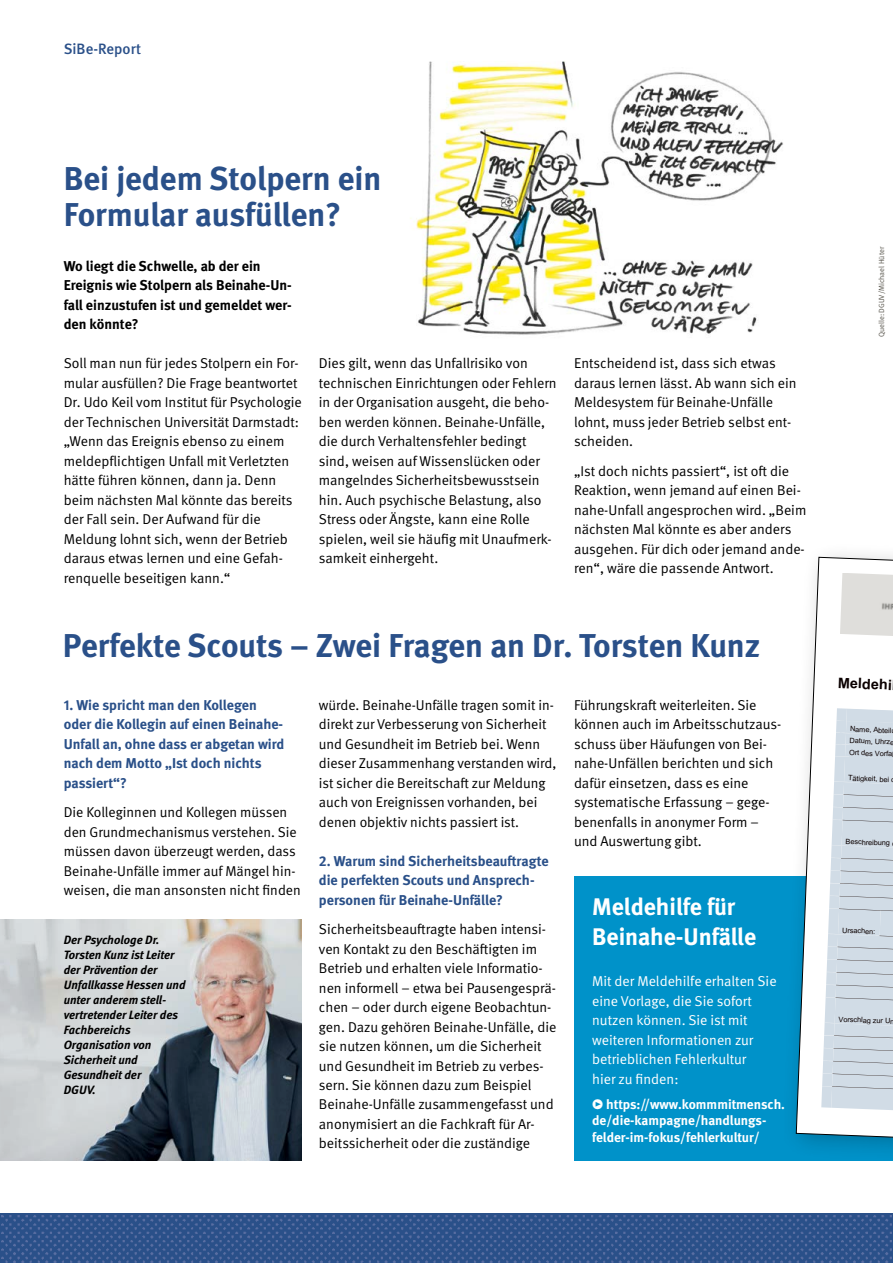
<style>
.page{position:relative;width:893px;height:1263px;background:#fff}
.page>*{position:absolute;margin:0;border:0;box-sizing:border-box;transform-origin:0 0}
.DGUV_Titel{font:700 33px/36px "DGUV Meta";color:#2a5089}
.DGUV_Titel-2{font:700 24px/30px "DGUV Meta";color:#fff}
.t1{font:500 15px "DGUV Meta";color:#2a5089}
.t2{font:700 14.4px "Arial";color:#0b0000}
.DGUV_GS{font:14.25px/19.5px "DGUV Meta";color:#000}
.DGUV_ZT{font:700 14.25px/19.5px "DGUV Meta";color:#2a5089}
.DGUV_GS-2{font:14.25px/19.5px "DGUV Meta";color:#fff}
.DGUV_GS_Bold{font:700 14.25px/19.5px "DGUV Meta";color:#000}
.DGUV_GS-3{font:700 13.5px/16.5px "DGUV Meta";color:#fff}
.t3{font:italic 700 12px/15px "DGUV Meta";color:#000}
.t4{font:7.5px "DGUV Meta";color:#57544b}
.t5{font:7.35px/11.7px "Arial";color:#0b0000}
</style>
<div class="page">
<div style="left:574px;top:876px;width:319px;height:285px;background:#0092c9"></div>
<div style="left:780px;top:541px;width:113px;height:633px;background:#000;opacity:.22"></div>
<svg style="left:796px;top:557px;width:97px;height:591px"></svg>
<img style="left:0;top:1214px;width:893px;height:49px">
<img style="left:410px;top:61px;width:373px;height:274px">
<img style="left:0;top:919px;width:302px;height:242px">
<p class="t1" style="left:64px;top:40px;width:79px">SiBe-Report</p>
<p class="DGUV_Titel" style="left:64px;top:161px;width:319px">Bei jedem Stolpern ein<br>Formular ausfüllen?</p>
<p class="DGUV_GS_Bold" style="left:64px;top:257px;width:230px">Wo liegt die Schwelle, ab der ein<br>Ereignis wie Stolpern als Beinahe-Un&shy;fall einzustufen ist und gemeldet wer&shy;den könnte?</p>
<p class="DGUV_GS" style="left:64px;top:354px;width:240px">Soll man nun für jedes Stolpern ein For&shy;mular ausfüllen? Die Frage beantwortet Dr. Udo Keil vom Institut für Psychologie der Technischen Universität Darmstadt: „Wenn das Ereignis ebenso zu einem meldepflichtigen Unfall mit Verletzten hätte führen können, dann ja. Denn beim nächsten Mal könnte das bereits der Fall sein. Der Aufwand für die Meldung lohnt sich, wenn der Betrieb daraus etwas lernen und eine Gefah&shy;renquelle beseitigen kann.“</p>
<p class="DGUV_GS" style="left:319px;top:354px;width:239px">Dies gilt, wenn das Unfallrisiko von technischen Einrichtungen oder Fehlern in der Organisation ausgeht, die beho&shy;ben werden können. Beinahe-Unfälle, die durch Verhaltensfehler bedingt sind, weisen auf Wissenslücken oder mangelndes Sicherheitsbewusstsein hin. Auch psychische Belastung, also Stress oder Ängste, kann eine Rolle spielen, weil sie häufig mit Unaufmerk&shy;samkeit einhergeht.</p>
<p class="DGUV_GS" style="left:574px;top:354px;width:224px">Entscheidend ist, dass sich etwas daraus lernen lässt. Ab wann sich ein<br>Meldesystem für Beinahe-Unfälle lohnt, muss jeder Betrieb selbst ent&shy;scheiden.</p>
<p class="DGUV_GS" style="left:574px;top:461px;width:234px">„Ist doch nichts passiert“, ist oft die Reaktion, wenn jemand auf einen Bei&shy;nahe-Unfall angesprochen wird. „Beim nächsten Mal könnte es aber anders ausgehen. Für dich oder jemand ande&shy;ren“, wäre die passende Antwort.</p>
<p class="DGUV_Titel" style="left:63px;top:629px;width:699px">Perfekte Scouts – Zwei Fragen an Dr. Torsten Kunz</p>
<p class="DGUV_ZT" style="left:64px;top:695px;width:222px">1. Wie spricht man den Kollegen oder die Kollegin auf einen Beinahe-<br>Unfall an, ohne dass er abgetan wird nach dem Motto „Ist doch nichts passiert“?</p>
<p class="DGUV_GS" style="left:64px;top:803px;width:239px">Die Kolleginnen und Kollegen müssen den Grundmechanismus verstehen. Sie müssen davon überzeugt werden, dass Beinahe-Unfälle immer auf Mängel hin&shy;weisen, die man ansonsten nicht finden</p>
<p class="DGUV_GS" style="left:574px;top:695px;width:209px">Führungskraft weiterleiten. Sie können auch im Arbeitsschutzaus&shy;schuss über Häufungen von Bei&shy;nahe-Unfällen berichten und sich dafür einsetzen, dass es eine systematische Erfassung – gege&shy;benenfalls in anonymer Form – und Auswertung gibt.</p>
<p class="DGUV_GS" style="left:319px;top:695px;width:239px">würde. Beinahe-Unfälle tragen somit in&shy;direkt zur Verbesserung von Sicherheit und Gesundheit im Betrieb bei. Wenn dieser Zusammenhang verstanden wird, ist sicher die Bereitschaft zur Meldung auch von Ereignissen vorhanden, bei denen objektiv nichts passiert ist.</p>
<p class="DGUV_ZT" style="left:319px;top:851px;width:231px">2. Warum sind Sicherheitsbeauftragte die perfekten Scouts und Ansprech&shy;personen für Beinahe-Unfälle?</p>
<p class="DGUV_GS" style="left:319px;top:920px;width:239px">Sicherheitsbeauftragte haben intensi&shy;ven Kontakt zu den Beschäftigten im Betrieb und erhalten viele Informatio&shy;nen informell – etwa bei Pausengesprä&shy;chen – oder durch eigene Beobachtun&shy;gen. Dazu gehören Beinahe-Unfälle, die sie nutzen können, um die Sicherheit und Gesundheit im Betrieb zu verbes&shy;sern. Sie können dazu zum Beispiel Beinahe-Unfälle zusammengefasst und anonymisiert an die Fachkraft für Ar&shy;beitssicherheit oder die zuständige</p>
<p class="DGUV_Titel-2" style="left:592px;top:893px;width:166px">Meldehilfe für<br>Beinahe-Unfälle</p>
<p class="DGUV_GS-2" style="left:592px;top:972px;width:186px">Mit der Meldehilfe erhalten Sie eine Vorlage, die Sie sofort nutzen können. Sie ist mit weiteren Informationen zur betrieblichen Fehlerkultur<br>hier zu finden:</p>
<p class="DGUV_GS-3" style="left:592px;top:1096px;width:194px;text-indent:14px">https://www.kommmitmensch. de/die-kampagne/handlungs&shy;felder-im-fokus/fehlerkultur/</p>
<p class="t3" style="left:64px;top:932px;width:123px">Der Psychologe Dr.<br>Torsten Kunz ist Leiter der Prävention der<br>Unfallkasse Hessen und unter anderem stell&shy;vertretender Leiter des<br>Fachbereichs<br>Organisation von<br>Sicherheit und<br>Gesundheit der<br>DGUV.</p>
<p class="t4" style="left:877px;top:337px;width:92px;rotate:-90deg">Quelle: DGUV/Michael Hüter</p>
<p class="t2" style="left:838px;top:672px;width:56px;rotate:2deg">Meldehi</p>
<p class="t5" style="left:850px;top:723px;width:46px;rotate:2deg">Name, Abteil<br>Datum, Uhrze<br>Ort des Vorfa</p>
<p class="t5" style="left:848px;top:772px;width:43px;rotate:2deg">Tätigkeit, bei</p>
<p class="t5" style="left:846px;top:835px;width:46px;rotate:2deg">Beschreibung</p>
<p class="t5" style="left:842px;top:924px;width:35px;rotate:2deg">Ursachen:</p>
<p class="t5" style="left:839px;top:1013px;width:57px;rotate:2deg">Vorschlag zur Un</p>
</div>
